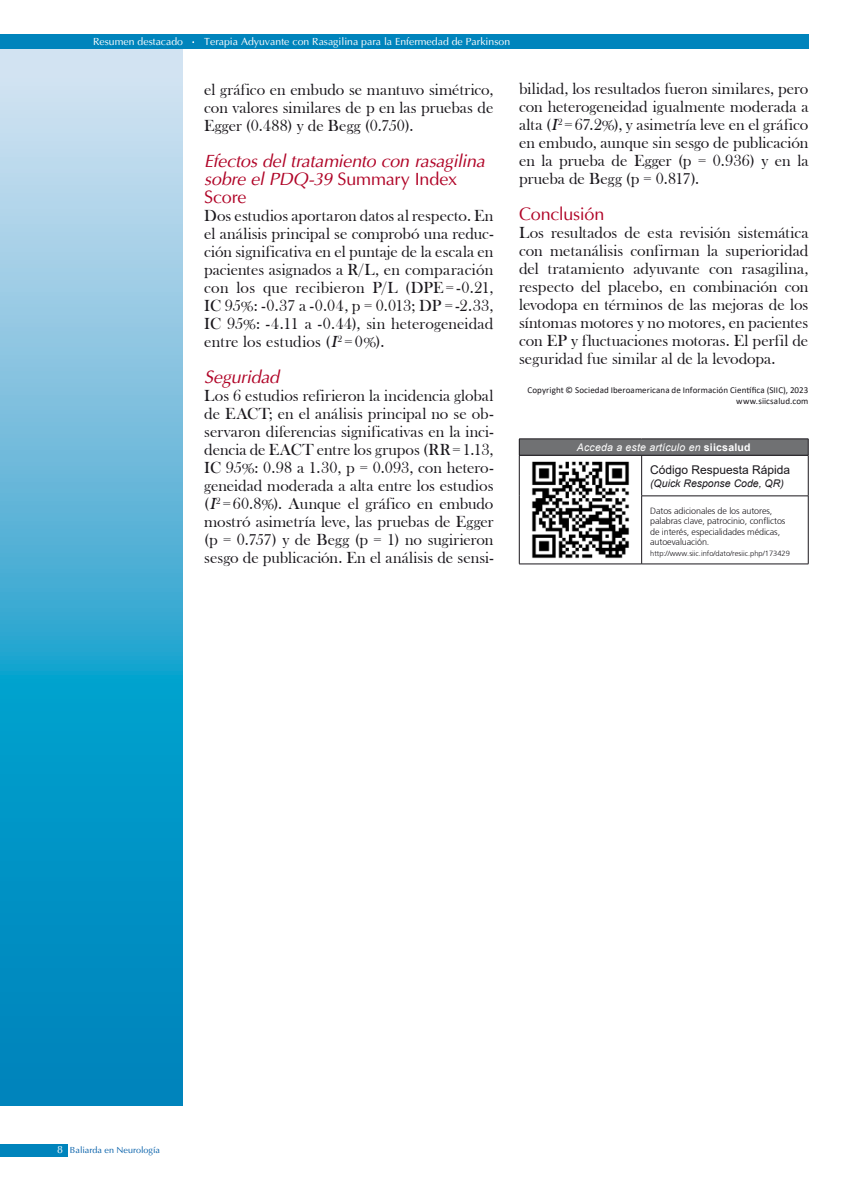
<style>
.page{position:relative;width:851px;height:1191px;background:#fff}
.page>*{position:absolute;margin:0;border:0;box-sizing:border-box;transform-origin:0 0}
.t1{font:italic 18px/18px "Ottawa";letter-spacing:-.015em;color:#b00427}
.t2{font:18px "Ottawa Plain";letter-spacing:-.015em;color:#b00427}
.t3{font:16.5px/18px "Bask Old Face";color:#1a171c;text-align:justify}
.t4{font:12px "Arial";color:#1a171c}
.t5{font:10.5px "Ottawa Plain";color:#fff}
.t6{font:italic 10.5px "Arial";letter-spacing:.02em;color:#fff}
.t7{font:italic 10.5px "Arial";color:#1a171c}
.t8{font:300 9px/10.5px "Frutiger";letter-spacing:-.01em;color:#1a171c}
.t9{font:9px/10.8px "Calibri";letter-spacing:.01em;color:#1a171c;text-align:right}
.t10{font:9px "Ottawa Plain";color:#005da8}
.t11{font:300 7.5px "Frutiger";color:#1a171c}
.s1{font-family:"Ottawa Plain";font-style:normal}
.s2{font-style:italic}
.s3{font-weight:700;font-style:normal}
</style>
<div class="page">
<svg style="left:0;top:49px;width:183px;height:1057px;background:#4eafd5"></svg>
<div style="left:0;top:34px;width:808px;height:15px;background:#0084bc"></div>
<div style="left:0;top:1143px;width:68px;height:13px;background:#0084bc"></div>
<div style="left:519px;top:439px;width:289px;height:16px;background:#707173"></div>
<svg style="left:807px;top:439px;width:1px;height:16px"></svg>
<hr style="left:519px;top:563px;width:122px;height:1px;background:#1a171c">
<hr style="left:519px;top:438px;width:122px;height:1px;background:#1a171c">
<svg style="left:519px;top:439px;width:1px;height:16px"></svg>
<hr style="left:641px;top:438px;width:167px;height:1px;background:#1a171c">
<hr style="left:519px;top:455px;width:122px;height:1px;background:#1a171c">
<hr style="left:519px;top:455px;width:1px;height:41px;background:#1a171c">
<hr style="left:519px;top:496px;width:1px;height:68px;background:#1a171c">
<hr style="left:641px;top:495px;width:167px;height:1px;background:#1a171c">
<hr style="left:641px;top:455px;width:167px;height:1px;background:#1a171c">
<hr style="left:641px;top:455px;width:1px;height:41px;background:#1a171c">
<hr style="left:807px;top:455px;width:1px;height:41px;background:#1a171c">
<hr style="left:641px;top:496px;width:1px;height:68px;background:#1a171c">
<hr style="left:807px;top:496px;width:1px;height:68px;background:#1a171c">
<hr style="left:641px;top:563px;width:167px;height:1px;background:#1a171c">
<img style="left:532px;top:461px;width:98px;height:98px">
<p class="t5" style="left:93px;top:35px;width:91px">Resumen destacado</p>
<p class="t5" style="left:204px;top:36px;width:307px">Terapia Adyuvante con Rasagilina para la Enfermedad de Parkinson</p>
<p class="t3" style="left:204px;top:81px;width:291px">el gráfico en embudo se mantuvo simétrico, con valores similares de p en las pruebas de Egger (0.488) y de Begg (0.750).</p>
<p class="t1" style="left:204px;top:152px;width:282px">Efectos del tratamiento con rasagilina sobre el PDQ-39 <span class="s1">Summary Index</span></p>
<p class="t2" style="left:204px;top:186px;width:44px">Score</p>
<p class="t3" style="left:204px;top:207px;width:291px">Dos estudios aportaron datos al respecto. En el análisis principal se comprobó una reduc&shy;ción significativa en el puntaje de la escala en pacientes asignados a R/L, en comparación con los que recibieron P/L (DPE= -0.21, IC 95%: -0.37 a -0.04, p = 0.013; DP = -2.33, IC 95%: -4.11 a -0.44), sin heterogeneidad entre los estudios (<span class="s2">I</span><sup>2</sup> = 0%).</p>
<p class="t1" style="left:204px;top:368px;width:76px">Seguridad</p>
<p class="t3" style="left:204px;top:387px;width:291px">Los 6 estudios refirieron la incidencia global de EACT; en el análisis principal no se ob&shy;servaron diferencias significativas en la inci&shy;dencia de EACT entre los grupos (RR= 1.13, IC 95%: 0.98 a 1.30, p = 0.093, con hetero&shy;geneidad moderada a alta entre los estudios (<span class="s2">I</span><sup>2</sup> = 60.8%). Aunque el gráfico en embudo mostró asimetría leve, las pruebas de Egger (p = 0.757) y de Begg (p = 1) no sugirieron sesgo de publicación. En el análisis de sensi-</p>
<p class="t3" style="left:519px;top:80px;width:291px">bilidad, los resultados fueron similares, pero con heterogeneidad igualmente moderada a alta (<span class="s2">I</span><sup>2</sup> = 67.2%), y asimetría leve en el gráfico en embudo, aunque sin sesgo de publicación en la prueba de Egger (p = 0.936) y en la prueba de Begg (p = 0.817).</p>
<p class="t2" style="left:519px;top:204px;width:87px">Conclusión</p>
<p class="t3" style="left:519px;top:224px;width:291px">Los resultados de esta revisión sistemática con metanálisis confirman la superioridad del tratamiento adyuvante con rasagilina, respecto del placebo, en combinación con levodopa en términos de las mejoras de los síntomas motores y no motores, en pacientes con EP y fluctuaciones motoras. El perfil de seguridad fue similar al de la levodopa.</p>
<p class="t9" style="left:527px;top:384px;width:282px">Copyright © Sociedad Iberoamericana de Información Científica (SIIC), 2023 www.siicsalud.com</p>
<p class="t6" style="left:577px;top:440px;width:175px">Acceda a este artículo en <span class="s3">siicsalud</span></p>
<p class="t4" style="left:650px;top:462px;width:142px">Código Respuesta Rápida</p>
<p class="t7" style="left:650px;top:476px;width:135px">(Quick Response Code, QR)</p>
<p class="t8" style="left:650px;top:505px;width:137px">Datos adicionales de los autores, palabras clave, patrocinio, conflictos de interés, especialidades médicas, autoevaluación.</p>
<p class="t11" style="left:650px;top:549px;width:141px">http://www.siic.info/dato/resiic.php/173429</p>
<p class="t5" style="left:57px;top:1143px;width:7px">8</p>
<p class="t10" style="left:70px;top:1145px;width:91px">Baliarda en Neurología</p>
</div>
